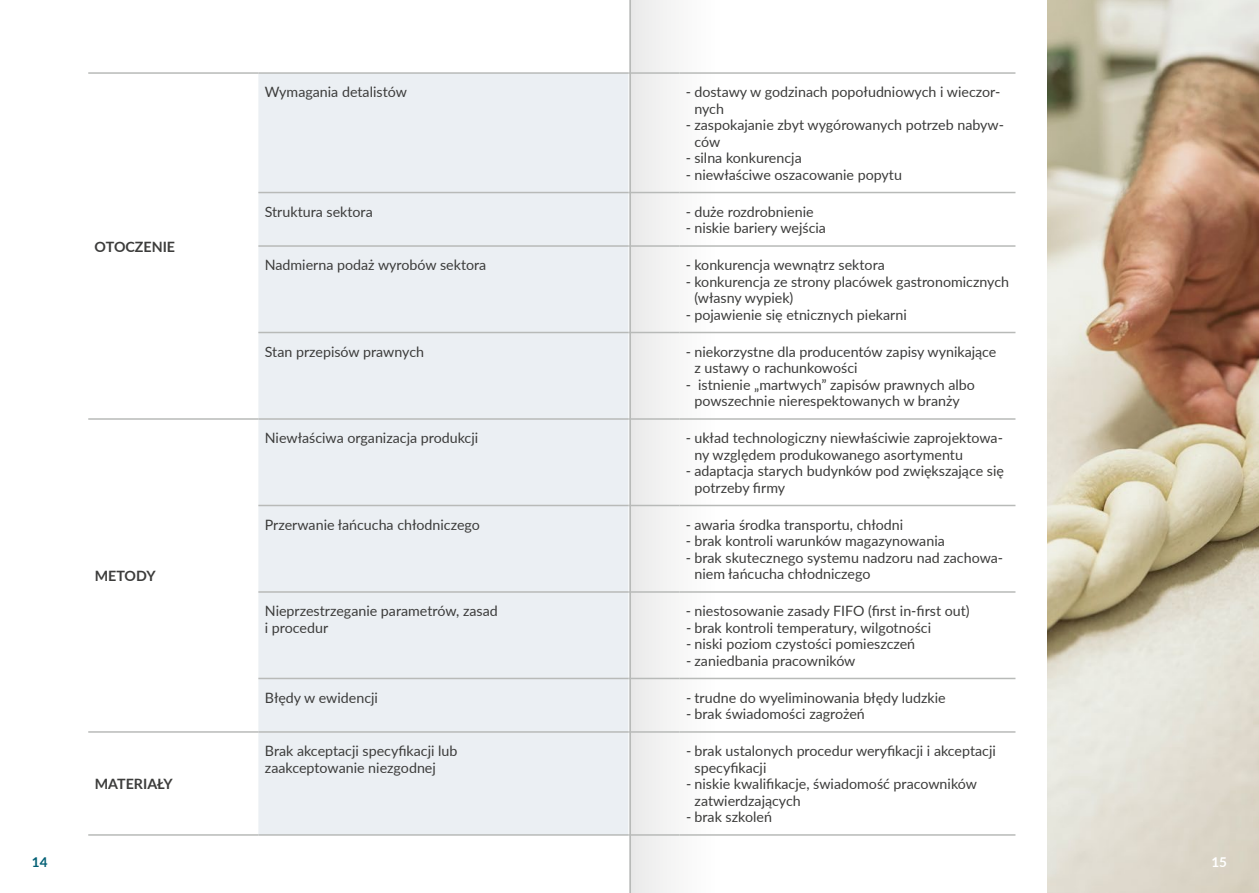
<style>
.page{position:relative;width:1259px;height:893px;background:#fff}
.page>*{position:absolute;margin:0;border:0;box-sizing:border-box;transform-origin:0 0}
.t1{font:14.25px/16.5px "Lato";color:#3c3c3b}
.t2{font:700 14.25px "Lato";color:#3c3c3b}
.t3{font:700 13.5px "Lato";color:#005f74}
.t4{font:700 13.5px "Lato";color:#fff}
</style>
<div class="page">
<div style="left:629px;top:0;width:85px;height:893px;background:#f5f5f5"></div>
<hr style="left:629px;top:0;width:2px;height:893px;background:#b8bab8">
<div style="left:258px;top:74px;width:370px;height:760px;background:#ebeff3"></div>
<hr style="left:88px;top:72px;width:170px;height:2px;background:#b8bab8">
<hr style="left:258px;top:72px;width:370px;height:2px;background:#b8bab8">
<hr style="left:628px;top:72px;width:51px;height:2px;background:#b8bab8">
<hr style="left:679px;top:72px;width:336px;height:2px;background:#b8bab8">
<hr style="left:258px;top:192px;width:370px;height:1px;background:#b8bab8">
<hr style="left:628px;top:192px;width:51px;height:1px;background:#b8bab8">
<hr style="left:679px;top:192px;width:336px;height:1px;background:#b8bab8">
<hr style="left:258px;top:245px;width:370px;height:2px;background:#b8bab8">
<hr style="left:628px;top:245px;width:51px;height:2px;background:#b8bab8">
<hr style="left:679px;top:245px;width:336px;height:2px;background:#b8bab8">
<hr style="left:258px;top:332px;width:370px;height:1px;background:#b8bab8">
<hr style="left:628px;top:332px;width:51px;height:1px;background:#b8bab8">
<hr style="left:679px;top:332px;width:336px;height:1px;background:#b8bab8">
<hr style="left:88px;top:418px;width:170px;height:2px;background:#b8bab8">
<hr style="left:258px;top:418px;width:370px;height:2px;background:#b8bab8">
<hr style="left:628px;top:418px;width:51px;height:2px;background:#b8bab8">
<hr style="left:679px;top:418px;width:336px;height:2px;background:#b8bab8">
<hr style="left:258px;top:505px;width:370px;height:1px;background:#b8bab8">
<hr style="left:628px;top:505px;width:51px;height:1px;background:#b8bab8">
<hr style="left:679px;top:505px;width:336px;height:1px;background:#b8bab8">
<hr style="left:258px;top:591px;width:370px;height:2px;background:#b8bab8">
<hr style="left:628px;top:591px;width:51px;height:2px;background:#b8bab8">
<hr style="left:679px;top:591px;width:336px;height:2px;background:#b8bab8">
<hr style="left:258px;top:678px;width:370px;height:1px;background:#b8bab8">
<hr style="left:628px;top:678px;width:51px;height:1px;background:#b8bab8">
<hr style="left:679px;top:678px;width:336px;height:1px;background:#b8bab8">
<hr style="left:88px;top:731px;width:170px;height:2px;background:#b8bab8">
<hr style="left:258px;top:731px;width:370px;height:2px;background:#b8bab8">
<hr style="left:628px;top:731px;width:51px;height:2px;background:#b8bab8">
<hr style="left:679px;top:731px;width:336px;height:2px;background:#b8bab8">
<hr style="left:88px;top:834px;width:170px;height:2px;background:#b8bab8">
<hr style="left:258px;top:834px;width:370px;height:2px;background:#b8bab8">
<hr style="left:628px;top:834px;width:51px;height:2px;background:#b8bab8">
<hr style="left:679px;top:834px;width:336px;height:2px;background:#b8bab8">
<img style="left:1047px;top:0;width:212px;height:893px">
<p class="t2" style="left:95px;top:236px;width:82px">OTOCZENIE</p>
<p class="t2" style="left:95px;top:566px;width:62px">METODY</p>
<p class="t3" style="left:32px;top:853px;width:17px">14</p>
<p class="t2" style="left:95px;top:773px;width:79px">MATERIAŁY</p>
<p class="t1" style="left:265px;top:83px;width:144px">Wymagania detalistów</p>
<p class="t1" style="left:694px;top:83px;width:307px;text-indent:-9px">- dostawy w godzinach popołudniowych i wieczor&shy;nych</p>
<p class="t1" style="left:694px;top:116px;width:311px;text-indent:-9px">- zaspokajanie zbyt wygórowanych potrzeb nabyw&shy;ców</p>
<p class="t1" style="left:686px;top:149px;width:117px">- silna konkurencja</p>
<p class="t1" style="left:686px;top:166px;width:218px">- niewłaściwe oszacowanie popytu</p>
<p class="t1" style="left:265px;top:203px;width:109px">Struktura sektora</p>
<p class="t1" style="left:686px;top:203px;width:129px">- duże rozdrobnienie</p>
<p class="t1" style="left:686px;top:219px;width:142px">- niskie bariery wejścia</p>
<p class="t1" style="left:265px;top:256px;width:223px">Nadmierna podaż wyrobów sektora</p>
<p class="t1" style="left:686px;top:256px;width:200px">- konkurencja wewnątrz sektora</p>
<p class="t1" style="left:694px;top:273px;width:316px;text-indent:-9px">- konkurencja ze strony placówek gastronomicznych (własny wypiek)</p>
<p class="t1" style="left:686px;top:306px;width:222px">- pojawienie się etnicznych piekarni</p>
<p class="t1" style="left:265px;top:343px;width:161px">Stan przepisów prawnych</p>
<p class="t1" style="left:694px;top:343px;width:303px;text-indent:-9px">- niekorzystne dla producentów zapisy wynikające z ustawy o rachunkowości</p>
<p class="t1" style="left:686px;top:376px;width:290px;text-align:center">- istnienie „martwych” zapisów prawnych albo powszechnie nierespektowanych w branży</p>
<p class="t1" style="left:265px;top:429px;width:215px">Niewłaściwa organizacja produkcji</p>
<p class="t1" style="left:694px;top:429px;width:310px;text-indent:-9px">- układ technologiczny niewłaściwie zaprojektowa&shy;ny względem produkowanego asortymentu</p>
<p class="t1" style="left:694px;top:462px;width:311px;text-indent:-9px">- adaptacja starych budynków pod zwiększające się potrzeby firmy</p>
<p class="t1" style="left:265px;top:516px;width:217px">Przerwanie łańcucha chłodniczego</p>
<p class="t1" style="left:686px;top:516px;width:219px">- awaria środka transportu, chłodni</p>
<p class="t1" style="left:686px;top:532px;width:260px">- brak kontroli warunków magazynowania</p>
<p class="t1" style="left:694px;top:549px;width:310px;text-indent:-9px">- brak skutecznego systemu nadzoru nad zachowa&shy;niem łańcucha chłodniczego</p>
<p class="t1" style="left:265px;top:602px;width:234px">Nieprzestrzeganie parametrów, zasad i procedur</p>
<p class="t1" style="left:686px;top:602px;width:285px">- niestosowanie zasady FIFO (first in-first out)</p>
<p class="t1" style="left:686px;top:619px;width:247px">- brak kontroli temperatury, wilgotności</p>
<p class="t1" style="left:686px;top:635px;width:231px">- niski poziom czystości pomieszczeń</p>
<p class="t1" style="left:686px;top:652px;width:171px">- zaniedbania pracowników</p>
<p class="t1" style="left:265px;top:689px;width:115px">Błędy w ewidencji</p>
<p class="t1" style="left:686px;top:689px;width:261px">- trudne do wyeliminowania błędy ludzkie</p>
<p class="t1" style="left:686px;top:705px;width:180px">- brak świadomości zagrożeń</p>
<p class="t1" style="left:265px;top:742px;width:194px">Brak akceptacji specyfikacji lub zaakceptowanie niezgodnej</p>
<p class="t1" style="left:694px;top:742px;width:303px;text-indent:-9px">- brak ustalonych procedur weryfikacji i akceptacji specyfikacji</p>
<p class="t1" style="left:694px;top:775px;width:284px;text-indent:-9px">- niskie kwalifikacje, świadomość pracowników zatwierdzających</p>
<p class="t1" style="left:686px;top:808px;width:87px">- brak szkoleń</p>
<p class="t4" style="left:1211px;top:853px;width:17px">15</p>
</div>
